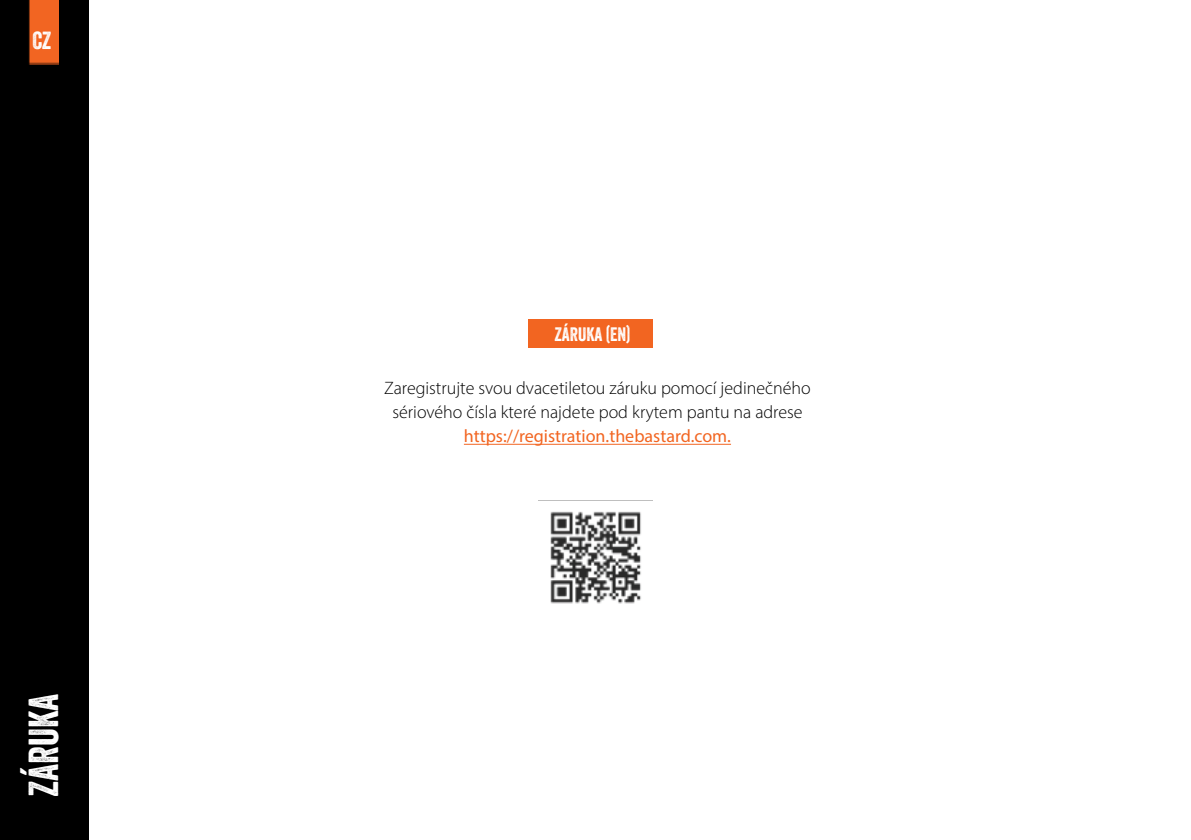
<style>
.page{position:relative;width:1191px;height:840px;background:#fff}
.page>*{position:absolute;margin:0;border:0;box-sizing:border-box;transform-origin:0 0}
.t1{font:40.6px "Veneer";color:#fff}
.t2{font:24px "Veneer";color:#fff}
.t3{font:18.8px "Veneer";color:#fff}
.t4{font:300 18px/24px "Myriad Pro";color:#000;text-align:center}
.t5{font:18px "Myriad Pro";color:#f26521}
</style>
<div class="page">
<div style="left:529px;top:319px;width:124px;height:29px;background:#f26521"></div>
<hr style="left:464px;top:443px;width:267px;height:1px;background:#f26521">
<img style="left:538px;top:500px;width:115px;height:104px">
<div style="left:0;top:0;width:89px;height:839px;background:#000"></div>
<img style="left:28px;top:0;width:30px;height:64px">
<h2 class="t2" style="left:33px;top:26px;width:20px">CZ</h2>
<h1 class="t1" style="left:19px;top:797px;width:105px;rotate:-90deg">ZÁRUKA</h1>
<p class="t3" style="left:554px;top:323px;width:78px">ZÁRUKA (EN)</p>
<p class="t4" style="left:384px;top:376px;width:428px">Zaregistrujte svou dvacetiletou záruku pomocí jedinečného sériového čísla které najdete pod krytem pantu na adrese</p>
<p class="t5" style="left:464px;top:425px;width:269px">https://registration.thebastard.com.</p>
</div>
